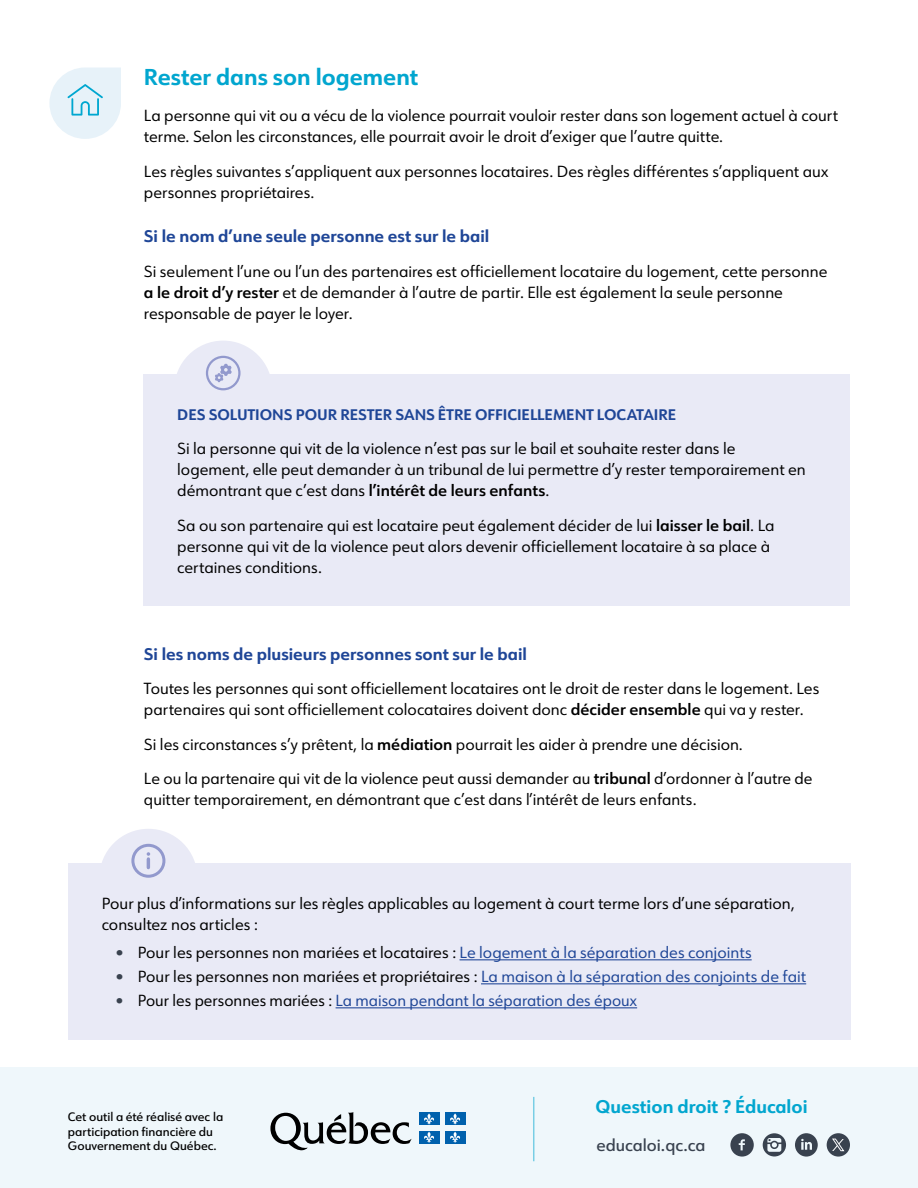
<style>
.page{position:relative;width:918px;height:1188px;background:#fff}
.page>*{position:absolute;margin:0;border:0;box-sizing:border-box;transform-origin:0 0}
.t1{font:700 22.5px "URW Form";color:#02a6cf}
.t2{font:700 18px "URW Form";color:#02a6cf}
.t3{font:700 16.5px "URW Form";color:#1f4697}
.t4{font:500 16.5px "URW Form";color:#39424f}
.t5{font:15.75px/21px "URW Form";color:#000}
.t6{font:15.75px "URW Form";color:#1f4697}
.t7{font:700 15px "URW Form";color:#1f4697}
.t8{font:500 12px/14.4px "URW Form";color:#000}
.s1{font-weight:600}
.s2{color:#39424f}
.s3{color:#1f4697}
.s4{color:#000}
</style>
<div class="page">
<div style="left:0;top:1067px;width:918px;height:121px;background:#eff7fb"></div>
<svg style="left:270px;top:1112px;width:142px;height:39px"></svg>
<div style="left:419px;top:1113px;width:20px;height:12px;background:#0061ad"></div>
<svg style="left:424px;top:1113px;width:10px;height:12px"></svg>
<div style="left:445px;top:1113px;width:20px;height:12px;background:#0061ad"></div>
<svg style="left:450px;top:1113px;width:10px;height:12px"></svg>
<div style="left:419px;top:1131px;width:20px;height:12px;background:#0061ad"></div>
<svg style="left:424px;top:1132px;width:10px;height:11px"></svg>
<div style="left:445px;top:1131px;width:20px;height:12px;background:#0061ad"></div>
<svg style="left:450px;top:1132px;width:10px;height:11px"></svg>
<hr style="left:533px;top:1097px;width:1px;height:64px;background:#02a6cf">
<svg style="left:730px;top:1133px;width:24px;height:24px"></svg>
<svg style="left:795px;top:1133px;width:23px;height:24px"></svg>
<div style="left:763px;top:1133px;width:23px;height:23px;background:#39424f;border-radius:50%"></div>
<svg style="left:767px;top:1138px;width:14px;height:14px"></svg>
<div style="left:827px;top:1133px;width:23px;height:24px;background:#39424f;border-radius:50%"></div>
<svg style="left:832px;top:1138px;width:13px;height:14px"></svg>
<div style="left:174px;top:341px;width:98px;height:98px;background:#e9eaf6;border-radius:50%"></div>
<svg style="left:49px;top:67px;width:72px;height:72px"></svg>
<div style="left:144px;top:374px;width:706px;height:232px;background:#e9eaf6"></div>
<div style="left:99px;top:829px;width:98px;height:98px;background:#e9eaf6;border-radius:50%"></div>
<div style="left:68px;top:863px;width:782px;height:177px;background:#e9eaf6"></div>
<hr style="left:460px;top:959px;width:292px;height:1px;background:#1f4697">
<hr style="left:481px;top:983px;width:325px;height:1px;background:#1f4697">
<hr style="left:336px;top:1007px;width:301px;height:1px;background:#1f4697">
<svg style="left:207px;top:357px;width:32px;height:32px"></svg>
<div style="left:206px;top:356px;width:35px;height:34px;border:2px solid #9299cd;border-radius:50%"></div>
<svg style="left:215px;top:364px;width:17px;height:18px"></svg>
<div style="left:131px;top:844px;width:34px;height:34px;border:3px solid #9299cd;border-radius:50%"></div>
<svg style="left:147px;top:852px;width:3px;height:16px"></svg>
<h1 class="t1" style="left:144px;top:61px;width:276px">Rester dans son logement</h1>
<p class="t5" style="left:144px;top:105px;width:696px">La personne qui vit ou a vécu de la violence pourrait vouloir rester dans son logement actuel à court terme. Selon les circonstances, elle pourrait avoir le droit d’exiger que l’autre quitte.</p>
<p class="t5" style="left:144px;top:160px;width:686px">Les règles suivantes s’appliquent aux personnes locataires. Des règles différentes s’appliquent aux personnes propriétaires.</p>
<p class="t3" style="left:144px;top:225px;width:347px">Si le nom d’une seule personne est sur le bail</p>
<p class="t5" style="left:144px;top:260px;width:685px">Si seulement l’une ou l’un des partenaires est officiellement locataire du logement, cette personne <span class="s1">a le droit d’y rester</span> et de demander à l’autre de partir. Elle est également la seule personne responsable de payer le loyer.</p>
<p class="t7" style="left:177px;top:404px;width:500px">DES SOLUTIONS POUR RESTER SANS ÊTRE OFFICIELLEMENT LOCATAIRE</p>
<p class="t5" style="left:177px;top:438px;width:630px">Si la personne qui vit de la violence n’est pas sur le bail et souhaite rester dans le logement, elle peut demander à un tribunal de lui permettre d’y rester temporairement en démontrant que c’est dans <span class="s1">l’intérêt de leurs enfants</span>.</p>
<p class="t5" style="left:177px;top:514px;width:599px">Sa ou son partenaire qui est locataire peut également décider de lui <span class="s1">laisser le bail</span>. La personne qui vit de la violence peut alors devenir officiellement locataire à sa place à certaines conditions.</p>
<p class="t3" style="left:144px;top:643px;width:384px">Si les noms de plusieurs personnes sont sur le bail</p>
<p class="t5" style="left:144px;top:678px;width:677px">Toutes les personnes qui sont officiellement locataires ont le droit de rester dans le logement. Les partenaires qui sont officiellement colocataires doivent donc <span class="s1">décider ensemble</span> qui va y rester.</p>
<p class="t5" style="left:144px;top:727px;width:670px;line-height:34.5px">Si les circonstances s’y prêtent, la <span class="s1">médiation</span> pourrait les aider à prendre une décision.<br>Le ou la partenaire qui vit de la violence peut aussi demander au <span class="s1">tribunal</span> d’ordonner à l’autre de</p>
<p class="t5" style="left:144px;top:789px;width:554px">quitter temporairement, en démontrant que c’est dans l’intérêt de leurs enfants.</p>
<p class="t5" style="left:102px;top:893px;width:694px">Pour plus d’informations sur les règles applicables au logement à court terme lors d’une séparation, consultez nos articles :</p>
<p class="t5" style="left:115px;top:941px;width:638px"><span class="s2">•</span> Pour les personnes non mariées et locataires : <span class="s3">Le logement à la séparation des conjoints</span></p>
<p class="t5" style="left:115px;top:965px;width:692px"><span class="s2">•</span> Pour les personnes non mariées et propriétaires : <span class="s3">La maison à la séparation des conjoints de fait</span></p>
<p class="t6" style="left:115px;top:990px;width:523px"><span class="s2">•</span> <span class="s4">Pour les personnes mariées :</span> La maison pendant la séparation des époux</p>
<p class="t8" style="left:68px;top:1109px;width:157px">Cet outil a été réalisé avec la participation financière du<br>Gouvernement du Québec.</p>
<p class="t2" style="left:595px;top:1094px;width:214px">Question droit ? Éducaloi</p>
<p class="t4" style="left:596px;top:1134px;width:111px">educaloi.qc.ca</p>
</div>
